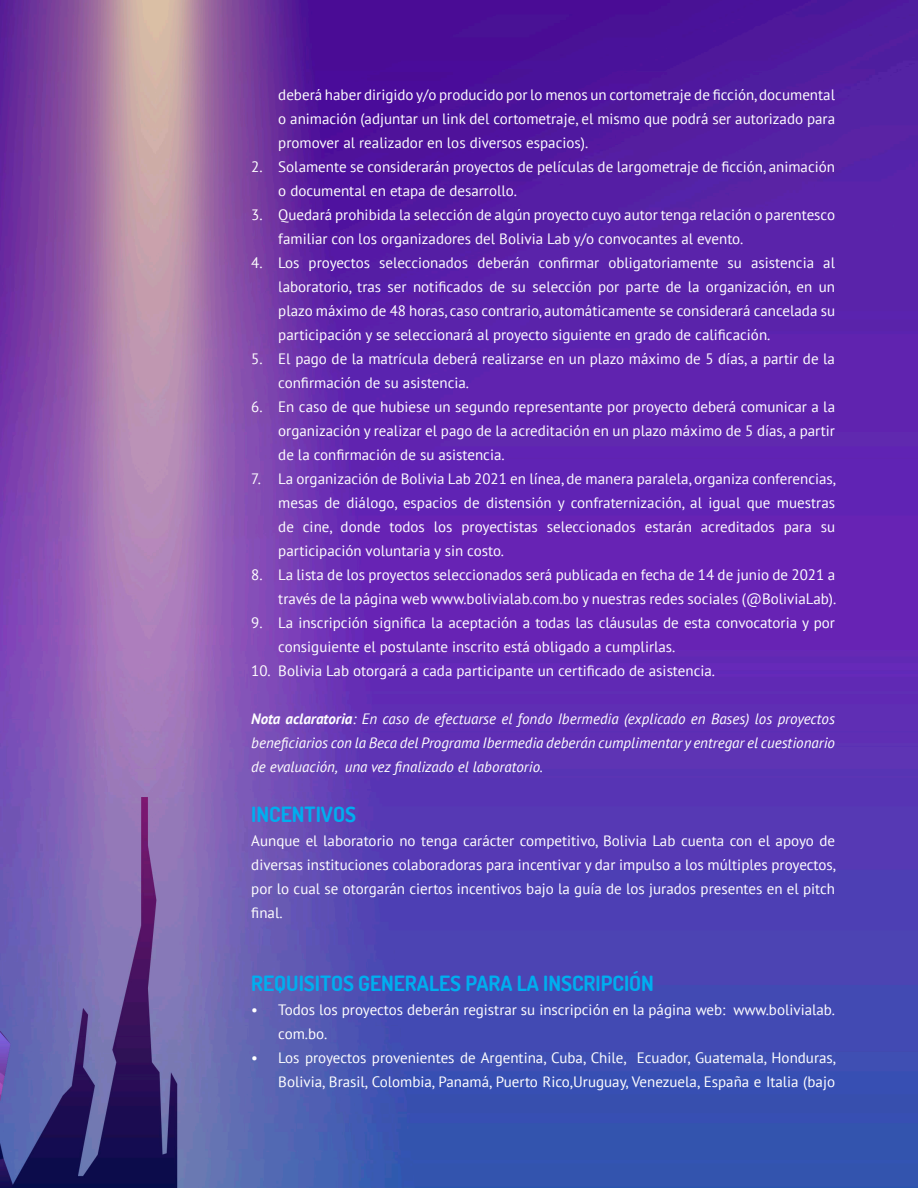
<style>
.page{position:relative;width:918px;height:1188px;background:#fff}
.page>*{position:absolute;margin:0;border:0;box-sizing:border-box;transform-origin:0 0}
.Subtitulos{font:700 21px "Dosis";color:#00aeef}
.t1{font:15px/24px "PT Sans";color:#fff;text-align:justify}
.t2{font:italic 15px/24px "PT Sans";color:#fff;text-align:justify}
.s1{font-weight:700}
</style>
<div class="page">
<img style="left:0;top:0;width:918px;height:1188px">
<p class="t1" style="left:278px;top:83px;width:558px">deberá haber dirigido y/o producido por lo menos un cortometraje de ficción, documental o animación (adjuntar un link del cortometraje, el mismo que podrá ser autorizado para promover al realizador en los diversos espacios).</p>
<p class="t1" style="left:278px;top:155px;width:558px;text-indent:-27px">2. Solamente se considerarán proyectos de películas de largometraje de ficción, animación o documental en etapa de desarrollo.</p>
<p class="t1" style="left:278px;top:203px;width:558px;text-indent:-27px">3. Quedará prohibida la selección de algún proyecto cuyo autor tenga relación o parentesco familiar con los organizadores del Bolivia Lab y/o convocantes al evento.</p>
<p class="t1" style="left:278px;top:251px;width:558px;text-indent:-27px">4. Los proyectos seleccionados deberán confirmar obligatoriamente su asistencia al laboratorio, tras ser notificados de su selección por parte de la organización, en un plazo máximo de 48 horas, caso contrario, automáticamente se considerará cancelada su participación y se seleccionará al proyecto siguiente en grado de calificación.</p>
<p class="t1" style="left:278px;top:347px;width:558px;text-indent:-27px">5. El pago de la matrícula deberá realizarse en un plazo máximo de 5 días, a partir de la confirmación de su asistencia.</p>
<p class="t1" style="left:278px;top:395px;width:558px;text-indent:-27px">6. En caso de que hubiese un segundo representante por proyecto deberá comunicar a la organización y realizar el pago de la acreditación en un plazo máximo de 5 días, a partir de la confirmación de su asistencia.</p>
<p class="t1" style="left:278px;top:467px;width:560px;text-indent:-27px">7. La organización de Bolivia Lab 2021 en línea, de manera paralela, organiza conferencias, mesas de diálogo, espacios de distensión y confraternización, al igual que muestras de cine, donde todos los proyectistas seleccionados estarán acreditados para su participación voluntaria y sin costo.</p>
<p class="t1" style="left:251px;top:563px;width:586px;text-align:right">8. La lista de los proyectos seleccionados será publicada en fecha de 14 de junio de 2021 a través de la página web www.bolivialab.com.bo y nuestras redes sociales (@BoliviaLab).</p>
<p class="t1" style="left:278px;top:611px;width:558px;text-indent:-27px">9. La inscripción significa la aceptación a todas las cláusulas de esta convocatoria y por consiguiente el postulante inscrito está obligado a cumplirlas.</p>
<p class="t1" style="left:251px;top:659px;width:465px">10. Bolivia Lab otorgará a cada participante un certificado de asistencia.</p>
<p class="t2" style="left:251px;top:707px;width:585px"><span class="s1">Nota aclaratoria</span>: En caso de efectuarse el fondo Ibermedia (explicado en Bases) los proyectos beneficiarios con la Beca del Programa Ibermedia deberán cumplimentar y entregar el cuestionario de evaluación, una vez finalizado el laboratorio.</p>
<p class="Subtitulos" style="left:251px;top:800px;width:106px">INCENTIVOS</p>
<p class="t1" style="left:251px;top:828px;width:586px">Aunque el laboratorio no tenga carácter competitivo, Bolivia Lab cuenta con el apoyo de diversas instituciones colaboradoras para incentivar y dar impulso a los múltiples proyectos, por lo cual se otorgarán ciertos incentivos bajo la guía de los jurados presentes en el pitch final.</p>
<p class="Subtitulos" style="left:251px;top:969px;width:404px">REQUISITOS GENERALES PARA LA INSCRIPCIÓN</p>
<p class="t1" style="left:278px;top:997px;width:558px;text-indent:-27px">• Todos los proyectos deberán registrar su inscripción en la página web: www.bolivialab. com.bo.</p>
<p class="t1" style="left:251px;top:1045px;width:586px;text-align:right">• Los proyectos provenientes de Argentina, Cuba, Chile, Ecuador, Guatemala, Honduras,<br>Bolivia, Brasil, Colombia, Panamá, Puerto Rico,Uruguay, Venezuela, España e Italia (bajo</p>
</div>
